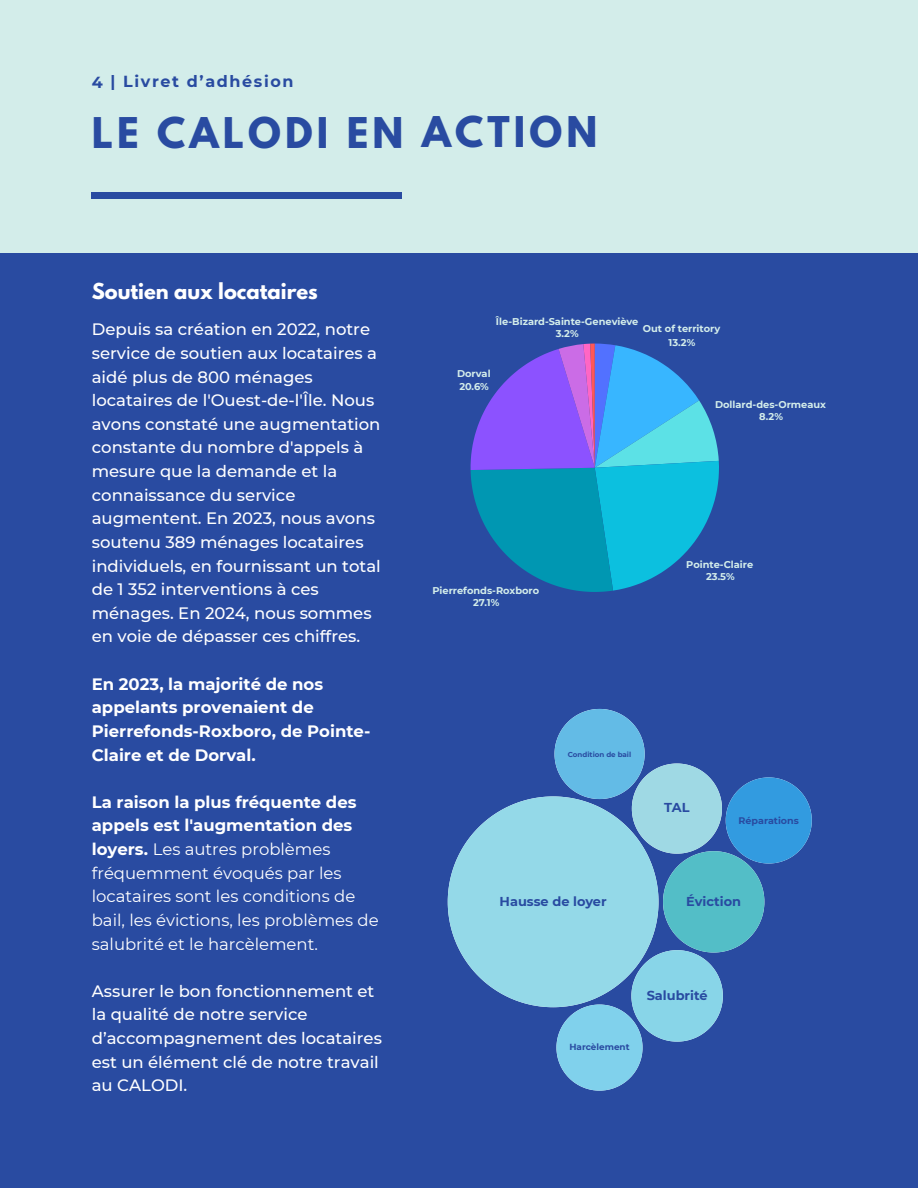
<style>
.page{position:relative;width:918px;height:1188px;background:#294ba1}
.page>*{position:absolute;margin:0;border:0;box-sizing:border-box;transform-origin:0 0}
.t1{font:700 37.5px "League Spartan";letter-spacing:.105em;color:#294ba1}
.t2{font:700 19.5px "League Spartan";color:#fff}
.t3{font:500 16.5px/23.7px "Montserrat";color:#fff}
.t4{font:16.5px/23.7px "Montserrat";color:#fff}
.t5{font:700 16.5px/23.7px "Montserrat";color:#fff}
.t6{font:700 16.05px "Montserrat";letter-spacing:.095em;color:#294ba1}
.t7{font:700 12.9px "Montserrat";color:#294ba1}
.t8{font:700 9.75px/12.5px "Montserrat";color:#d3edea;text-align:center}
.t9{font:700 9.6px "Montserrat";color:#294ba1}
.t10{font:700 8.85px "Montserrat";color:#294ba1}
.t11{font:700 7.05px "Montserrat";color:#294ba1}
.s1{font-weight:700}
</style>
<div class="page">
<div style="left:0;top:0;width:918px;height:253px;background:#d3edea"></div>
<div style="left:92px;top:193px;width:309px;height:5px;background:#294ba1"></div>
<svg style="left:471px;top:344px;width:248px;height:248px"></svg>
<svg style="left:448px;top:796px;width:107px;height:211px;fill:#94d9e8"></svg>
<svg style="left:555px;top:709px;width:257px;height:382px"></svg>
<p class="t6" style="left:92px;top:72px;width:203px">4 | Livret d’adhésion</p>
<h1 class="t1" style="left:92px;top:114px;width:507px">LE CALODI EN ACTION</h1>
<h2 class="t2" style="left:92px;top:282px;width:228px">Soutien aux locataires</h2>
<h3 class="t3" style="left:92px;top:318px;width:291px">Depuis sa création en 2022, notre service de soutien aux locataires a aidé plus de 800 ménages locataires de l'Ouest-de-l'Île. Nous avons constaté une augmentation constante du nombre d'appels à mesure que la demande et la connaissance du service augmentent. En 2023, nous avons soutenu 389 ménages locataires individuels, en fournissant un total de 1 352 interventions à ces ménages. En 2024, nous sommes en voie de dépasser ces chiffres.</h3>
<h3 class="t5" style="left:92px;top:672px;width:280px">En 2023, la majorité de nos appelants provenaient de<br>Pierrefonds-Roxboro, de Pointe-<br>Claire et de Dorval.</h3>
<p class="t4" style="left:92px;top:790px;width:288px"><span class="s1">La raison la plus fréquente des appels est l'augmentation des loyers.</span> Les autres problèmes fréquemment évoqués par les locataires sont les conditions de bail, les évictions, les problèmes de salubrité et le harcèlement.</p>
<h3 class="t3" style="left:92px;top:979px;width:292px">Assurer le bon fonctionnement et la qualité de notre service d’accompagnement des locataires est un élément clé de notre travail au CALODI.</h3>
<p class="t8" style="left:496px;top:315px;width:144px">Île-Bizard-Sainte-Geneviève<br>3.2%</p>
<p class="t8" style="left:643px;top:322px;width:79px;line-height:14.1px">Out of territory<br>13.2%</p>
<p class="t8" style="left:457px;top:368px;width:35px;text-align:left">Dorval<br>20.6%</p>
<p class="t8" style="left:433px;top:584px;width:108px">Pierrefonds-Roxboro<br>27.1%</p>
<p class="t8" style="left:715px;top:398px;width:112px">Dollard-des-Ormeaux<br>8.2%</p>
<p class="t8" style="left:686px;top:558px;width:68px">Pointe-Claire<br>23.5%</p>
<p class="t11" style="left:568px;top:750px;width:65px">Condition de bail</p>
<p class="t7" style="left:664px;top:800px;width:27px">TAL</p>
<p class="t9" style="left:739px;top:814px;width:62px">Réparations</p>
<p class="t7" style="left:500px;top:893px;width:108px">Hausse de loyer</p>
<p class="t7" style="left:686px;top:893px;width:56px">Éviction</p>
<p class="t10" style="left:569px;top:1042px;width:62px">Harcèlement</p>
<p class="t7" style="left:647px;top:987px;width:62px">Salubrité</p>
</div>
